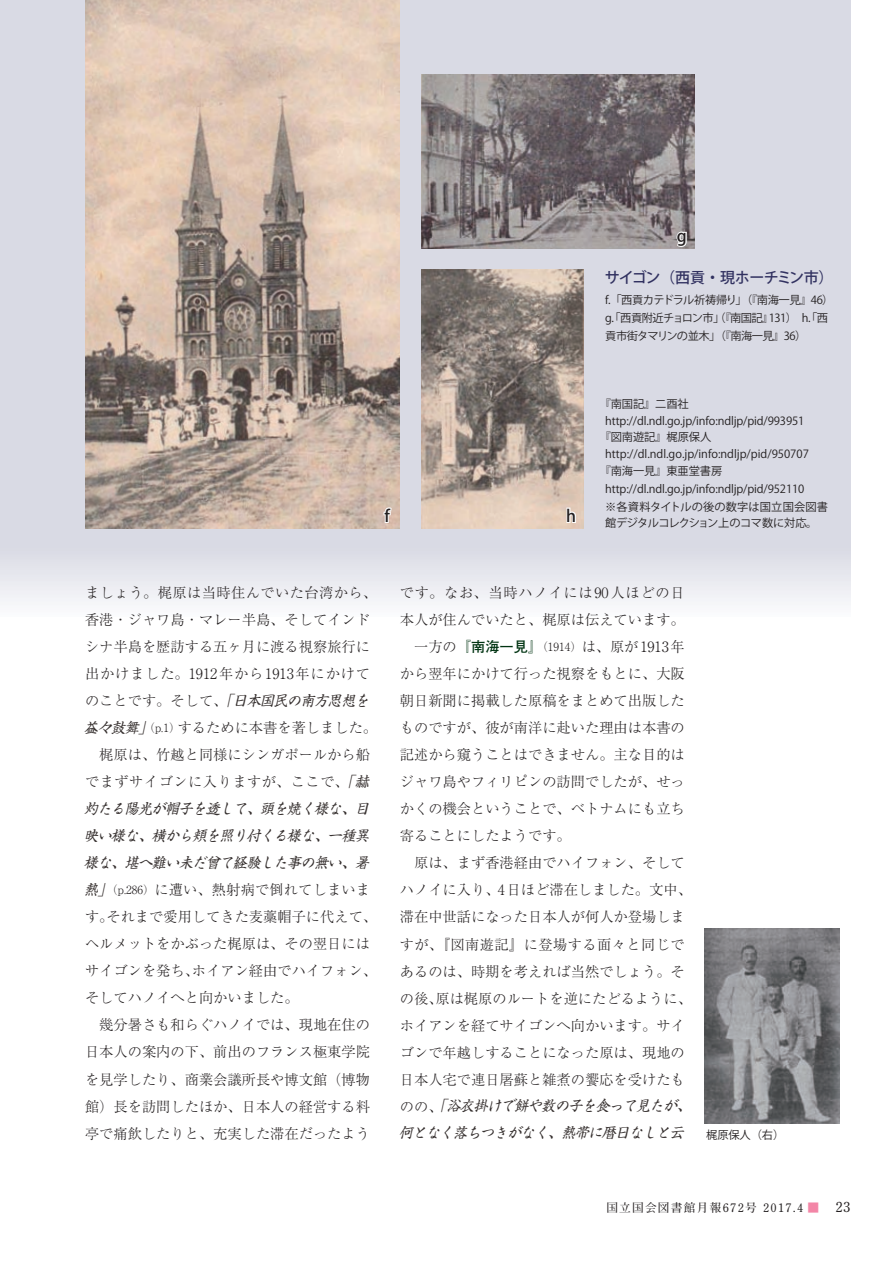
<style>
.page{position:relative;width:893px;height:1263px;background:#fff}
.page>*{position:absolute;margin:0;border:0;box-sizing:border-box;transform-origin:0 0}
.t1{font:500 16.5px "Koz Go Pro";color:#231f20}
.t2{font:500 15px "Koz Go Pro";letter-spacing:-.06em;color:#313160}
.t3{font:300 14.25px/27px "Ryumin Pro";color:#231f20}
.t4{font:italic 14.25px/27px "Shinsei Kai Pr 5 CBSK1";color:#352f2e;text-align:justify}
.t5{font:700 11.7px "Futo Min A101 Pro";letter-spacing:.1em;color:#231f20}
.t6{font:11.25px/18px "Koz Go Pro";letter-spacing:-.01em;color:#231f20}
.t7{font:11.25px/18px "Koz Go Pro";letter-spacing:-.05em;color:#231f20}
.t8{font:11.25px "Koz Go Pro";letter-spacing:-.045em;color:#231f20}
.s1{font-family:"Ryumin Pro";font-weight:300;font-style:normal;color:#231f20}
.s2{font-family:"Shinsei Kai Pr 5 CBSK1";font-weight:400;font-style:italic;color:#352f2e}
.s3{font-size:11.25px}
.s4{font-family:"Futo Go B101 Pro";font-weight:700;color:#013412}
.s5{font-size:13.8px}
.s6{color:#f386a7}
</style>
<div class="page">
<svg style="left:0;top:0;width:850px;height:602px;background:#dbdce5"></svg>
<img style="left:705px;top:928px;width:134px;height:195px">
<img style="left:85px;top:0;width:315px;height:528px">
<img style="left:421px;top:270px;width:163px;height:258px">
<img style="left:421px;top:75px;width:274px;height:173px">
<svg style="left:383px;top:507px;width:9px;height:16px"></svg>
<svg style="left:566px;top:507px;width:10px;height:16px"></svg>
<svg style="left:676px;top:232px;width:11px;height:15px"></svg>
<p class="t1" style="left:384px;top:505px;width:7px">f</p>
<p class="t1" style="left:566px;top:505px;width:11px">h</p>
<p class="t1" style="left:677px;top:225px;width:11px">g</p>
<p class="t2" style="left:605px;top:268px;width:230px">サイゴン（西貢・現ホーチミン市）</p>
<p class="t7" style="left:605px;top:291px;width:235px">f.「西貢カテドラル祈祷帰り」（『南海一見』46）　g.「西貢附近チョロン市」（『南国記』131）　h.「西貢市街タマリンの並木」（『南海一見』36）</p>
<p class="t6" style="left:600px;top:396px;width:90px">『南国記』二酉社</p>
<p class="t6" style="left:605px;top:412px;width:201px">http://dl.ndl.go.jp/info:ndljp/pid/993951</p>
<p class="t6" style="left:600px;top:429px;width:113px">『図南遊記』梶原保人</p>
<p class="t6" style="left:605px;top:445px;width:205px">http://dl.ndl.go.jp/info:ndljp/pid/950707</p>
<p class="t6" style="left:600px;top:462px;width:124px">『南海一見』東亜堂書房</p>
<p class="t6" style="left:605px;top:480px;width:224px">http://dl.ndl.go.jp/info:ndljp/pid/952110<br>※各資料タイトルの後の数字は国立国会図書</p>
<p class="t8" style="left:605px;top:516px;width:214px">館デジタルコレクション上のコマ数に対応。</p>
<p class="t3" style="left:85px;top:578px;width:294px">ましょう。梶原は当時住んでいた台湾から、香港・ジャワ島・マレー半島、そしてインドシナ半島を歴訪する五ヶ月に渡る視察旅行に出かけました。1912年から1913年にかけて</p>
<p class="t4" style="left:85px;top:687px;width:290px"><span class="s1">のことです。そして、</span>「日本国民の南方思想を</p>
<p class="t3" style="left:84px;top:713px;width:295px"><span class="s2">益々鼓舞」</span><span class="s3">（p.1）</span>するために本書を著しました。　梶原は、竹越と同様にシンガポールから船でまずサイゴンに入りますが、ここで、<span class="s2">「赫</span></p>
<p class="t4" style="left:84px;top:795px;width:291px">灼たる陽光が帽子を透して、頭を焼く様な、目映い様な、横から頬を照り付くる様な、一種異様な、堪へ難い未だ曾て経験した事の無い、暑</p>
<p class="t3" style="left:84px;top:875px;width:295px"><span class="s2">熱」</span><span class="s3">（p.286）</span>に遭い、熱射病で倒れてしまいます。それまで愛用してきた麦藁帽子に代えて、ヘルメットをかぶった梶原は、その翌日にはサイゴンを発ち、ホイアン経由でハイフォン、そしてハノイへと向かいました。<br>　幾分暑さも和らぐハノイでは、現地在住の日本人の案内の下、前出のフランス極東学院を見学したり、商業会議所長や博文館（博物館）長を訪問したほか、日本人の経営する料亭で痛飲したりと、充実した滞在だったよう</p>
<p class="t3" style="left:400px;top:578px;width:294px">です。なお、当時ハノイには90人ほどの日本人が住んでいたと、梶原は伝えています。　一方の<span class="s4">『南海一見』</span><span class="s3">（1914）</span>は、原が1913年から翌年にかけて行った視察をもとに、大阪朝日新聞に掲載した原稿をまとめて出版したものですが、彼が南洋に赴いた理由は本書の記述から窺うことはできません。主な目的はジャワ島やフィリピンの訪問でしたが、せっかくの機会ということで、ベトナムにも立ち寄ることにしたようです。<br>　原は、まず香港経由でハイフォン、そしてハノイに入り、4日ほど滞在しました。文中、滞在中世話になった日本人が何人か登場しますが、『図南遊記』に登場する面々と同じであるのは、時期を考えれば当然でしょう。その後、原は梶原のルートを逆にたどるように、ホイアンを経てサイゴンへ向かいます。サイゴンで年越しすることになった原は、現地の日本人宅で連日屠蘇と雑煮の饗応を受けたも</p>
<p class="t4" style="left:399px;top:1092px;width:298px"><span class="s1">のの、</span>「浴衣掛けで餅や数の子を食って見たが、何となく落ちつきがなく、熱帯に暦日なしと云</p>
<p class="t6" style="left:706px;top:1126px;width:80px">梶原保人（右）</p>
<p class="t5" style="left:579px;top:1198px;width:273px"><span class="s5">　　</span>国立国会図書館月報672号 2017.4 <span class="s6">■</span> <span class="s5">23</span></p>
</div>
